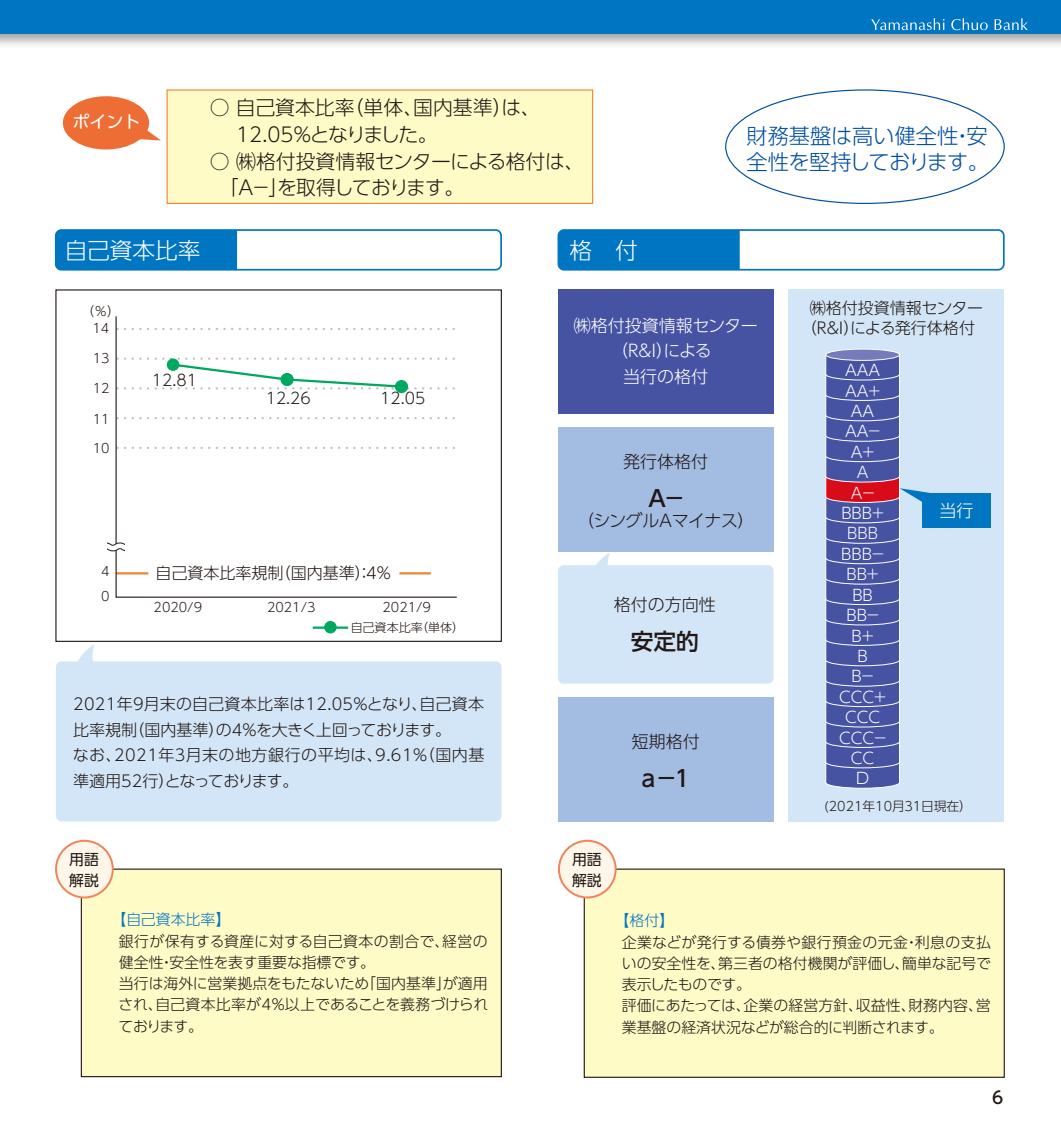
<style>
.page{position:relative;width:1061px;height:1134px;background:#fff}
.page>*{position:absolute;margin:0;border:0;box-sizing:border-box;transform-origin:0 0}
.t1{font:300 22.6px "UD Shin Go Pro";color:#fff}
.t2{font:500 22.6px "UD Shin Go Pro";color:#221815}
.t3{font:300 21.2px/25.6px "UD Shin Go Pro";letter-spacing:-.02em;color:#004ea2}
.t4{font:300 19.8px/27px "UD Shin Go Pro";letter-spacing:-.03em;color:#221815}
.t5{font:300 19.8px/27px "UD Shin Go Pro";color:#221815}
.t6{font:300 17px/25.6px "UD Shin Go Pro";color:#fff;text-align:center}
.t7{font:300 17px "UD Shin Go Pro";color:#221815}
.t8{font:300 17px "UD Shin Go Pro";letter-spacing:-.05em;color:#221815}
.t9{font:17px "UD Shin Go Pro";color:#fff}
.t10{font:500 17px "UD Shin Go Pro";color:#221815}
.t11{font:300 16px/25.6px "UD Shin Go Pro";color:#221815}
.t12{font:300 15.6px/20.4px "UD Shin Go Pro";color:#fff;text-align:center}
.t13{font:300 15.6px "UD Shin Go Pro";color:#221815}
.t14{font:300 14.8px/21.2px "UD Shin Go Pro";color:#221815}
.t15{font:300 14.8px "UD Shin Go Pro";color:#0075c2}
.t16{font:14.8px/21.2px "UD Shin Go Pro";color:#221815}
.t17{font:300 12.8px/16.4px "UD Shin Go Pro";color:#221815;text-align:center}
.t18{font:300 12px "UD Shin Go Pro";color:#221815}
</style>
<div class="page">
<svg style="left:0;top:0;width:1060px;height:45px;background:#348bc4"></svg>
<svg style="left:870px;top:18px;width:74px;height:12px"></svg>
<svg style="left:951px;top:18px;width:36px;height:12px"></svg>
<svg style="left:994px;top:18px;width:33px;height:12px"></svg>
<div style="left:81px;top:869px;width:420px;height:208px;background:#fffbc7"></div>
<div style="left:81px;top:868px;width:421px;height:209px;border:1px solid #221815"></div>
<div style="left:584px;top:869px;width:419px;height:208px;background:#fffbc7"></div>
<div style="left:583px;top:868px;width:421px;height:210px;border:1px solid #221815"></div>
<div style="left:56px;top:841px;width:57px;height:56px;background:#fff6ea;border-radius:50%"></div>
<div style="left:55px;top:840px;width:59px;height:58px;border:2px solid #ef845d;border-radius:50%"></div>
<div style="left:559px;top:841px;width:56px;height:56px;background:#fff6ea;border-radius:50%"></div>
<div style="left:558px;top:840px;width:58px;height:58px;border:2px solid #ef845d;border-radius:50%"></div>
<div style="left:58px;top:232px;width:179px;height:36px;background:#0075c2"></div>
<div style="left:56px;top:661px;width:445px;height:160px;background:#d3e6f7;border-radius:6px"></div>
<svg style="left:115px;top:316px;width:342px;height:282px"></svg>
<svg style="left:107px;top:542px;width:18px;height:9px"></svg>
<svg style="left:70px;top:644px;width:29px;height:18px"></svg>
<div style="left:167px;top:90px;width:425px;height:113px;background:#fffbc7"></div>
<div style="left:166px;top:89px;width:427px;height:115px;border:1px solid #f08437"></div>
<div style="left:55px;top:229px;width:447px;height:42px;border:2px solid #0075c2;border-radius:6px"></div>
<div style="left:560px;top:232px;width:179px;height:36px;background:#0075c2"></div>
<div style="left:557px;top:229px;width:447px;height:42px;border:2px solid #0075c2;border-radius:6px"></div>
<div style="left:55px;top:289px;width:447px;height:353px;border:1px solid #221815"></div>
<div style="left:395px;top:381px;width:12px;height:12px;background:#00a95f;border-radius:50%"></div>
<div style="left:395px;top:380px;width:13px;height:13px;border:1px solid #00a95f;border-radius:50%"></div>
<div style="left:324px;top:621px;width:12px;height:12px;background:#00a95f;border-radius:50%"></div>
<div style="left:324px;top:621px;width:12px;height:12px;border:1px solid #00a95f;border-radius:50%"></div>
<div style="left:787px;top:289px;width:216px;height:533px;background:#d3e6f7"></div>
<div style="left:558px;top:289px;width:215px;height:125px;background:#4653a2"></div>
<div style="left:558px;top:427px;width:215px;height:125px;background:#a3bce2"></div>
<div style="left:558px;top:697px;width:215px;height:125px;background:#a3bce2"></div>
<svg style="left:825px;top:349px;width:74px;height:11px"></svg>
<div style="left:825px;top:349px;width:74px;height:12px;border:1px solid #fff;border-radius:50%"></div>
<div style="left:921px;top:493px;width:68px;height:34px;background:#0075c2"></div>
<svg style="left:825px;top:353px;width:108px;height:436px"></svg>
<hr style="left:312px;top:626px;width:36px;height:3px;background:#00a95f">
<div style="left:63px;top:96px;width:86px;height:53px;background:#ed6d34;border-radius:50%"></div>
<svg style="left:137px;top:126px;width:24px;height:15px"></svg>
<svg style="left:117px;top:357px;width:340px;height:33px"></svg>
<div style="left:558px;top:565px;width:215px;height:119px;background:#d3e6f7;border-radius:6px"></div>
<svg style="left:596px;top:553px;width:14px;height:12px"></svg>
<div style="left:167px;top:359px;width:12px;height:11px;background:#00a95f;border-radius:50%"></div>
<div style="left:167px;top:358px;width:12px;height:13px;border:1px solid #00a95f;border-radius:50%"></div>
<div style="left:281px;top:373px;width:12px;height:12px;background:#00a95f;border-radius:50%"></div>
<div style="left:280px;top:373px;width:13px;height:13px;border:1px solid #00a95f;border-radius:50%"></div>
<p class="t9" style="left:72px;top:108px;width:70px">ポイント</p>
<h3 class="t5" style="left:210px;top:93px;width:332px">○ 自己資本比率（単体、国内基準）は、　 12.05％となりました。</h3>
<h3 class="t4" style="left:210px;top:147px;width:376px">○ ㈱格付投資情報センターによる格付は、　「A－」を取得しております。</h3>
<h1 class="t1" style="left:65px;top:232px;width:137px">自己資本比率</h1>
<h1 class="t1" style="left:569px;top:232px;width:70px">格　付</h1>
<h2 class="t3" style="left:746px;top:122px;width:244px">財務基盤は高い健全性・安全性を堅持しております。</h2>
<p class="t17" style="left:82px;top:303px;width:40px">（％）<br>14</p>
<p class="t17" style="left:93px;top:350px;width:18px">13</p>
<p class="t17" style="left:93px;top:380px;width:18px">12</p>
<p class="t17" style="left:93px;top:410px;width:18px">11</p>
<p class="t17" style="left:93px;top:439px;width:18px">10</p>
<p class="t17" style="left:101px;top:563px;width:10px">4</p>
<p class="t17" style="left:101px;top:588px;width:10px">0</p>
<p class="t13" style="left:152px;top:368px;width:47px">12.81</p>
<p class="t13" style="left:266px;top:386px;width:47px">12.26</p>
<p class="t13" style="left:380px;top:386px;width:47px">12.05</p>
<p class="t11" style="left:156px;top:560px;width:238px">自己資本比率規制（国内基準）：4％</p>
<p class="t17" style="left:153px;top:599px;width:50px">2020/9</p>
<p class="t17" style="left:267px;top:599px;width:50px">2021/3</p>
<p class="t17" style="left:382px;top:599px;width:50px">2021/9</p>
<p class="t18" style="left:351px;top:617px;width:115px">自己資本比率（単体）</p>
<p class="t11" style="left:73px;top:690px;width:413px">2021年9月末の自己資本比率は12.05％となり、自己資本比率規制（国内基準）の4％を大きく上回っております。<br>なお、2021年3月末の地方銀行の平均は、9.61％（国内基準適用52行）となっております。</p>
<p class="t6" style="left:573px;top:312px;width:185px">㈱格付投資情報センター（R&amp;I）による<br>当行の格付</p>
<p class="t7" style="left:623px;top:448px;width:87px">発行体格付</p>
<h1 class="t2" style="left:645px;top:480px;width:42px">Ａ－</h1>
<p class="t8" style="left:577px;top:507px;width:179px">（シングルＡマイナス）</p>
<p class="t7" style="left:613px;top:590px;width:104px">格付の方向性</p>
<h1 class="t2" style="left:630px;top:623px;width:70px">安定的</h1>
<p class="t7" style="left:631px;top:728px;width:70px">短期格付</p>
<h1 class="t2" style="left:641px;top:760px;width:50px">a－1</h1>
<p class="t16" style="left:69px;top:848px;width:31px">用語解説</p>
<p class="t16" style="left:572px;top:848px;width:31px">用語解説</p>
<p class="t11" style="left:800px;top:297px;width:183px;line-height:20.4px;text-align:center">㈱格付投資情報センター（R&amp;I）による発行体格付</p>
<p class="t12" style="left:838px;top:359px;width:50px">AAA<br>AA+<br>AA<br>AA－<br>A+<br>A<br>A－<br>BBB+<br>BBB<br>BBB－<br>BB+<br>BB<br>BB－<br>B+<br>B<br>B－<br>CCC+<br>CCC<br>CCC－<br>CC<br>D</p>
<p class="t6" style="left:939px;top:497px;width:36px">当行</p>
<p class="t17" style="left:823px;top:797px;width:149px">(2021年10月31日現在）</p>
<p class="t15" style="left:111px;top:908px;width:121px">【自己資本比率】</p>
<p class="t14" style="left:118px;top:930px;width:371px">銀行が保有する資産に対する自己資本の割合で、経営の健全性・安全性を表す重要な指標です。<br>当行は海外に営業拠点をもたないため「国内基準」が適用され、自己資本比率が4％以上であることを義務づけられております。</p>
<p class="t15" style="left:614px;top:909px;width:62px">【格付】</p>
<p class="t14" style="left:621px;top:931px;width:371px">企業などが発行する債券や銀行預金の元金・利息の支払いの安全性を、第三者の格付機関が評価し、簡単な記号で表示したものです。<br>評価にあたっては、企業の経営方針、収益性、財務内容、営業基盤の経済状況などが総合的に判断されます。</p>
<p class="t10" style="left:991px;top:1083px;width:13px">6</p>
</div>
